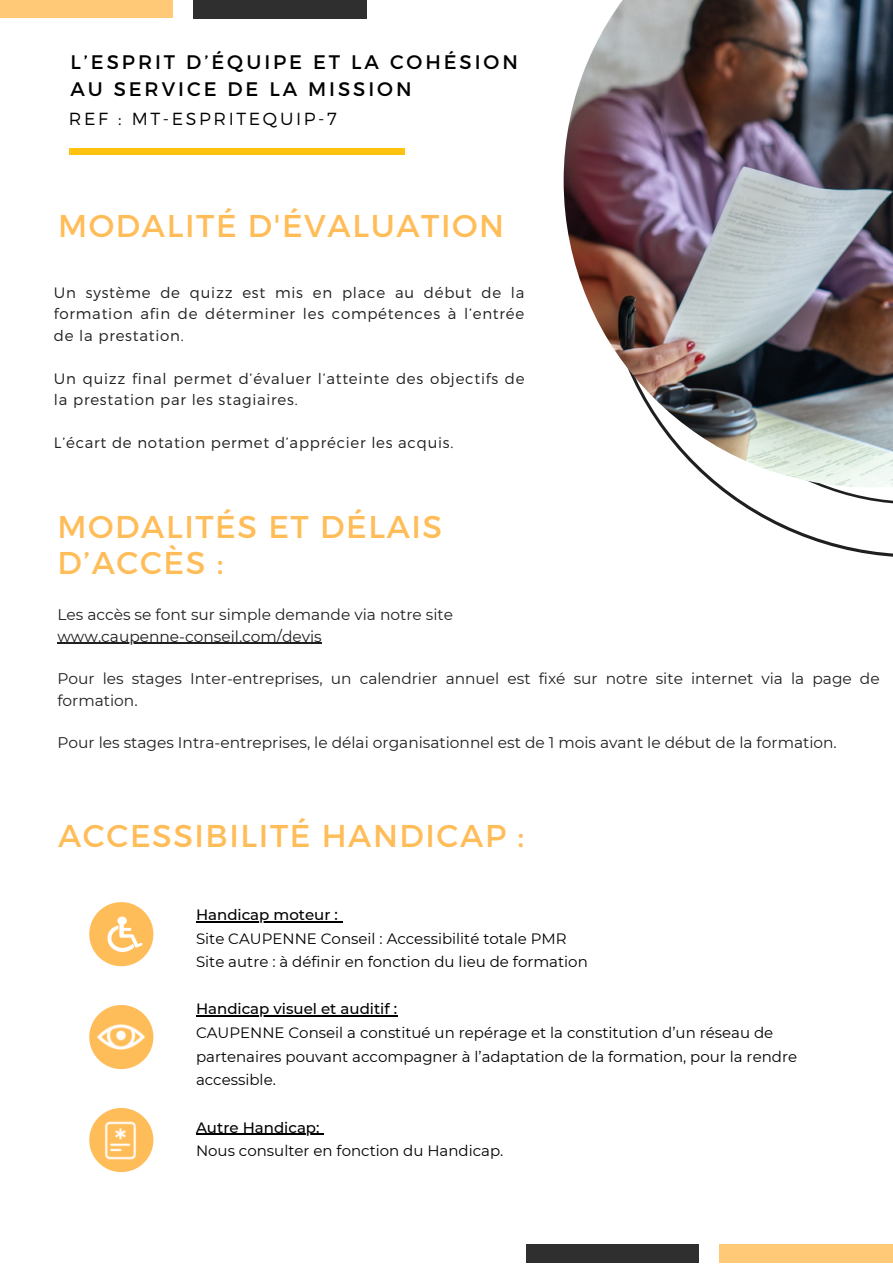
<style>
.page{position:relative;width:893px;height:1264px;background:#fff}
.page>*{position:absolute;margin:0;border:0;box-sizing:border-box;transform-origin:0 0}
.t1{font:31.5px/36px "Montserrat";letter-spacing:.05em;color:#ffbd59}
.t2{font:19.65px/27px "Montserrat";letter-spacing:.15em;color:#000}
.t3{font:300 17.55px "Montserrat";letter-spacing:.15em;color:#000}
.t4{font:15.45px/21.3px "Montserrat";color:#1f1f1f}
.t5{font:15px/23.5px "Montserrat";color:#000}
.t6{font:300 15px/21.3px "Montserrat";letter-spacing:.05em;color:#1f1f1f;text-align:justify}
.t7{font:500 15px "Montserrat";color:#000}
</style>
<div class="page">
<svg style="left:717px;top:487px;width:175px;height:70px"></svg>
<div style="left:70px;top:148px;width:335px;height:6px;background:#fec20f"></div>
<svg style="left:89px;top:1108px;width:64px;height:64px"></svg>
<svg style="left:89px;top:1005px;width:64px;height:64px"></svg>
<svg style="left:89px;top:902px;width:64px;height:64px"></svg>
<div style="left:0;top:0;width:173px;height:18px;background:#ffc977"></div>
<div style="left:194px;top:0;width:172px;height:18px;background:#2f2f2f"></div>
<div style="left:719px;top:1244px;width:173px;height:18px;background:#ffc977"></div>
<div style="left:526px;top:1244px;width:172px;height:18px;background:#2f2f2f"></div>
<hr style="left:196px;top:921px;width:142px;height:1px;background:#000">
<hr style="left:196px;top:1015px;width:201px;height:1px;background:#000">
<hr style="left:196px;top:1133px;width:123px;height:1px;background:#000">
<img style="left:96px;top:1012px;width:50px;height:49px">
<img style="left:99px;top:1118px;width:44px;height:44px">
<img style="left:563px;top:0;width:329px;height:487px">
<hr style="left:57px;top:642px;width:265px;height:2px;background:#1f1f1f">
<h2 class="t2" style="left:70px;top:47px;width:449px">L’ESPRIT D’ÉQUIPE ET LA COHÉSION<br>AU SERVICE DE LA MISSION</h2>
<p class="t3" style="left:69px;top:107px;width:269px">REF : MT-ESPRITEQUIP-7</p>
<h1 class="t1" style="left:58px;top:206px;width:447px">MODALITÉ D'ÉVALUATION</h1>
<p class="t6" style="left:54px;top:281px;width:472px">Un système de quizz est mis en place au début de la formation afin de déterminer les compétences à l’entrée de la prestation.</p>
<p class="t6" style="left:54px;top:367px;width:472px">Un quizz final permet d’évaluer l’atteinte des objectifs de la prestation par les stagiaires.</p>
<p class="t6" style="left:54px;top:431px;width:401px">L’écart de notation permet d’apprécier les acquis.</p>
<h1 class="t1" style="left:57px;top:507px;width:386px">MODALITÉS ET DÉLAIS<br>D’ACCÈS :</h1>
<p class="t4" style="left:57px;top:604px;width:397px">Les accès se font sur simple demande via notre site www.caupenne-conseil.com/devis</p>
<p class="t4" style="left:57px;top:668px;width:823px">Pour les stages Inter-entreprises, un calendrier annuel est fixé sur notre site internet via la page de formation.</p>
<p class="t4" style="left:57px;top:732px;width:780px">Pour les stages Intra-entreprises, le délai organisationnel est de 1 mois avant le début de la formation.</p>
<h1 class="t1" style="left:58px;top:816px;width:467px">ACCESSIBILITÉ HANDICAP :</h1>
<p class="t7" style="left:196px;top:905px;width:143px">Handicap moteur :</p>
<p class="t5" style="left:196px;top:926px;width:393px">Site CAUPENNE Conseil : Accessibilité totale PMR<br>Site autre : à définir en fonction du lieu de formation</p>
<p class="t7" style="left:196px;top:999px;width:203px">Handicap visuel et auditif :</p>
<p class="t5" style="left:196px;top:1020px;width:602px">CAUPENNE Conseil a constitué un repérage et la constitution d’un réseau de partenaires pouvant accompagner à l’adaptation de la formation, pour la rendre accessible.</p>
<p class="t7" style="left:196px;top:1117px;width:125px">Autre Handicap:</p>
<p class="t5" style="left:196px;top:1138px;width:309px">Nous consulter en fonction du Handicap.</p>
</div>
